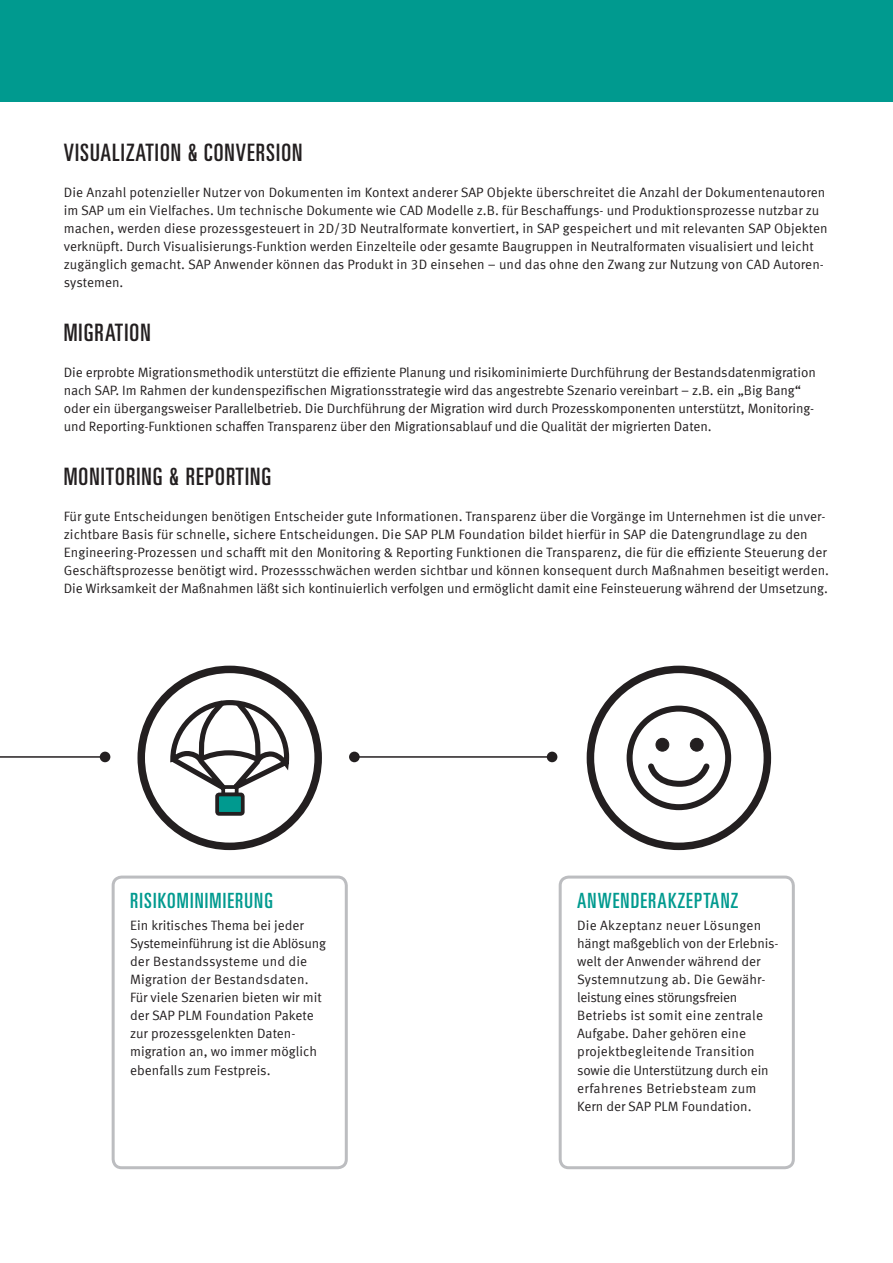
<style>
.page{position:relative;width:893px;height:1263px;background:#fff}
.page>*{position:absolute;margin:0;border:0;box-sizing:border-box;transform-origin:0 0}
.t1{font:24px "Univers LT Pro Ult Cond";letter-spacing:.045em;color:#231f20}
.t2{font:21px "Univers LT Pro Ult Cond";letter-spacing:.055em;color:#009a8f}
.t3{font:13.5px/18px "Meta Offc Pro Norm";color:#231f20}
</style>
<div class="page">
<div style="left:0;top:0;width:893px;height:102px;background:#009a8f"></div>
<hr style="left:0;top:756px;width:107px;height:2px;background:#231f20">
<div style="left:100px;top:752px;width:10px;height:10px;background:#231f20;border-radius:50%"></div>
<hr style="left:350px;top:756px;width:204px;height:2px;background:#231f20">
<div style="left:349px;top:752px;width:11px;height:10px;background:#231f20;border-radius:50%"></div>
<div style="left:547px;top:752px;width:10px;height:10px;background:#231f20;border-radius:50%"></div>
<div style="left:559px;top:875px;width:236px;height:294px;border:3px solid #bcbdc0;border-radius:9px"></div>
<div style="left:587px;top:666px;width:184px;height:184px;border:8px solid #231f20;border-radius:50%"></div>
<div style="left:112px;top:875px;width:236px;height:294px;border:3px solid #bcbdc0;border-radius:9px"></div>
<svg style="left:141px;top:669px;width:177px;height:177px"></svg>
<div style="left:137px;top:666px;width:185px;height:184px;border:8px solid #231f20;border-radius:50%"></div>
<svg style="left:645px;top:763px;width:65px;height:27px"></svg>
<div style="left:690px;top:738px;width:13px;height:13px;background:#231f20;border-radius:50%"></div>
<div style="left:690px;top:738px;width:13px;height:13px;border:1px solid #231f20;border-radius:50%"></div>
<div style="left:656px;top:738px;width:13px;height:13px;background:#231f20;border-radius:50%"></div>
<div style="left:656px;top:738px;width:13px;height:13px;border:1px solid #231f20;border-radius:50%"></div>
<div style="left:627px;top:706px;width:104px;height:104px;border:6px solid #231f20;border-radius:50%"></div>
<svg style="left:166px;top:697px;width:129px;height:110px"></svg>
<div style="left:223px;top:787px;width:14px;height:8px;background:#fff;border-radius:2px"></div>
<div style="left:221px;top:785px;width:18px;height:11px;border:4px solid #231f20;border-radius:2px"></div>
<div style="left:217px;top:794px;width:26px;height:20px;background:#009a8f;border-radius:2px"></div>
<div style="left:215px;top:792px;width:30px;height:24px;border:4px solid #231f20;border-radius:2px"></div>
<p class="t1" style="left:64px;top:136px;width:240px">VISUALIZATION &amp; CONVERSION</p>
<p class="t3" style="left:64px;top:182px;width:765px">Die Anzahl potenzieller Nutzer von Dokumenten im Kontext anderer SAP Objekte überschreitet die Anzahl der Dokumentenautoren im SAP um ein Vielfaches. Um technische Dokumente wie CAD Modelle z.B. für Beschaffungs- und Produktionsprozesse nutzbar zu machen, werden diese prozessgesteuert in 2D/3D Neutralformate konvertiert, in SAP gespeichert und mit relevanten SAP Objekten verknüpft. Durch Visualisierungs-Funktion werden Einzelteile oder gesamte Baugruppen in Neutralformaten visualisiert und leicht zugänglich gemacht. SAP Anwender können das Produkt in 3D einsehen – und das ohne den Zwang zur Nutzung von CAD Autoren&shy;systemen.</p>
<p class="t1" style="left:64px;top:316px;width:88px">MIGRATION</p>
<p class="t3" style="left:64px;top:362px;width:754px">Die erprobte Migrationsmethodik unterstützt die effiziente Planung und risikominimierte Durchführung der Bestandsdatenmigration nach SAP. Im Rahmen der kundenspezifischen Migrationsstrategie wird das angestrebte Szenario vereinbart – z.B. ein „Big Bang“ oder ein übergangsweiser Parallelbetrieb. Die Durchführung der Migration wird durch Prozesskomponenten unterstützt, Monitoring&shy;und Reporting-Funktionen schaffen Transparenz über den Migrationsablauf und die Qualität der migrierten Daten.</p>
<p class="t1" style="left:64px;top:460px;width:209px">MONITORING &amp; REPORTING</p>
<p class="t3" style="left:64px;top:506px;width:767px">Für gute Entscheidungen benötigen Entscheider gute Informationen. Transparenz über die Vorgänge im Unternehmen ist die unver&shy;zichtbare Basis für schnelle, sichere Entscheidungen. Die SAP PLM Foundation bildet hierfür in SAP die Datengrundlage zu den Engineering-Prozessen und schafft mit den Monitoring &amp; Reporting Funktionen die Transparenz, die für die effiziente Steuerung der Geschäftsprozesse benötigt wird. Prozessschwächen werden sichtbar und können konsequent durch Maßnahmen beseitigt werden.<br>Die Wirksamkeit der Maßnahmen läßt sich kontinuierlich verfolgen und ermöglicht damit eine Feinsteuerung während der Umsetzung.</p>
<p class="t2" style="left:130px;top:886px;width:144px">RISIKOMINIMIERUNG</p>
<p class="t3" style="left:130px;top:916px;width:197px">Ein kritisches Thema bei jeder<br>Systemeinführung ist die Ablösung der Bestandssysteme und die<br>Migration der Bestandsdaten.<br>Für viele Szenarien bieten wir mit der SAP PLM Foundation Pakete zur prozessgelenkten Daten&shy;migration an, wo immer möglich ebenfalls zum Festpreis.</p>
<p class="t2" style="left:577px;top:886px;width:163px">ANWENDERAKZEPTANZ</p>
<p class="t3" style="left:577px;top:916px;width:203px">Die Akzeptanz neuer Lösungen hängt maßgeblich von der Erlebnis&shy;welt der Anwender während der<br>Systemnutzung ab. Die Gewähr&shy;leistung eines störungsfreien<br>Betriebs ist somit eine zentrale<br>Aufgabe. Daher gehören eine projektbegleitende Transition sowie die Unterstützung durch ein erfahrenes Betriebsteam zum<br>Kern der SAP PLM Foundation.</p>
</div>
